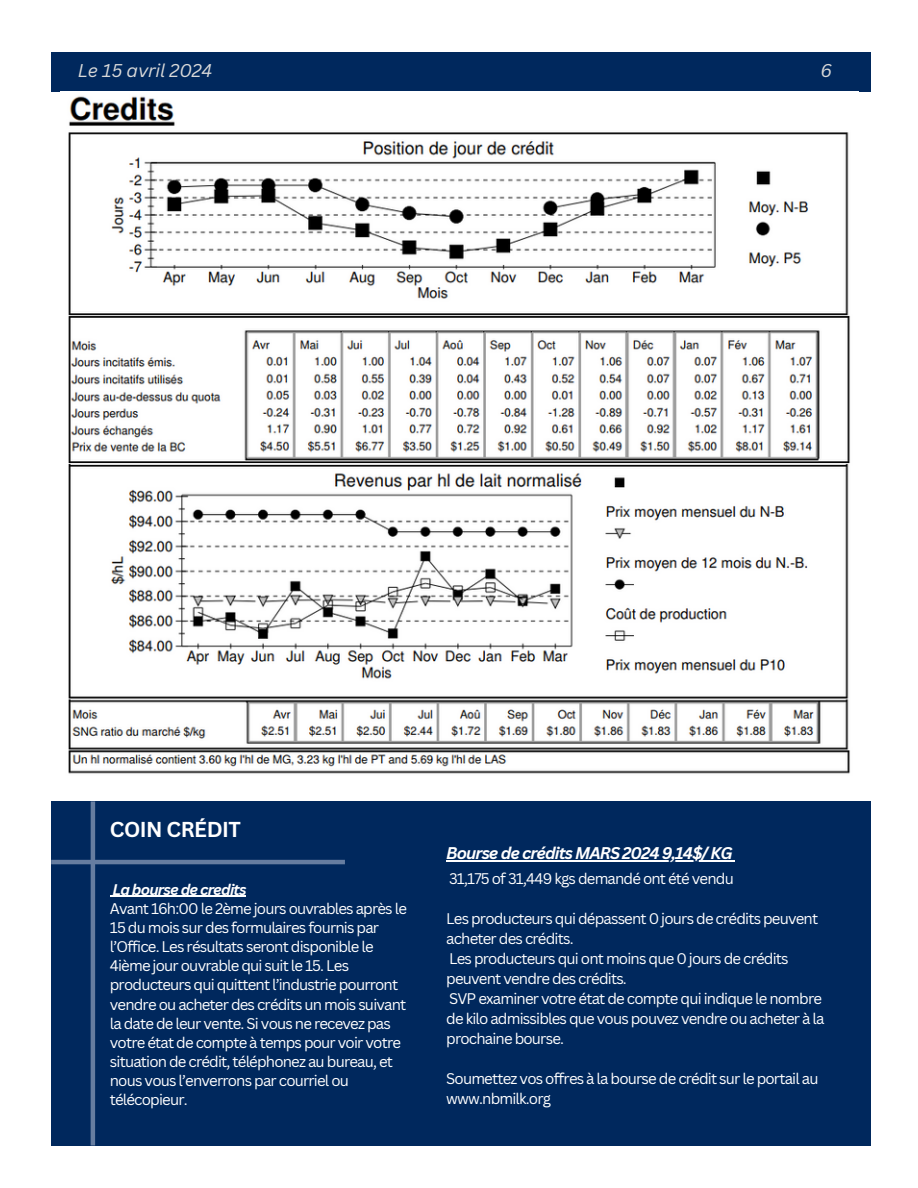
<style>
.page{position:relative;width:918px;height:1188px;background:#fff}
.page>*{position:absolute;margin:0;border:0;box-sizing:border-box;transform-origin:0 0}
.t1{font:700 21px "Canva Sans";letter-spacing:-.025em;color:#fff}
.t2{font:italic 18px "Canva Sans";letter-spacing:-.005em;color:#d9d9d9}
.t3{font:italic 700 16.5px "Canva Sans";letter-spacing:-.055em;color:#fff}
.t4{font:15px/19.2px "Canva Sans";letter-spacing:-.055em;color:#fff}
.t5{font:italic 700 15px "Canva Sans";letter-spacing:-.055em;color:#fff}
</style>
<div class="page">
<div style="left:51px;top:52px;width:820px;height:40px;background:#00285d"></div>
<div style="left:51px;top:801px;width:820px;height:344px;background:#00285d"></div>
<hr style="left:51px;top:860px;width:294px;height:4px;background:#667da0">
<hr style="left:91px;top:801px;width:4px;height:344px;background:#667da0">
<img style="left:68px;top:96px;width:782px;height:678px">
<hr style="left:446px;top:860px;width:286px;height:2px;background:#fff">
<hr style="left:113px;top:896px;width:133px;height:1px;background:#fff">
<p class="t2" style="left:78px;top:57px;width:136px">Le 15 avril 2024</p>
<p class="t2" style="left:820px;top:57px;width:13px">6</p>
<h1 class="t1" style="left:110px;top:815px;width:133px">COIN CRÉDIT</h1>
<p class="t5" style="left:113px;top:879px;width:135px">La bourse de credits</p>
<p class="t4" style="left:110px;top:898px;width:299px">Avant 16h:00 le 2ème jours ouvrables après le 15 du mois sur des formulaires fournis par l’Office. Les résultats seront disponible le 4ième jour ouvrable qui suit le 15. Les producteurs qui quittent l’industrie pourront vendre ou acheter des crédits un mois suivant la date de leur vente. Si vous ne recevez pas votre état de compte à temps pour voir votre situation de crédit, téléphonez au bureau, et nous vous l’enverrons par courriel ou télécopieur.</p>
<p class="t3" style="left:446px;top:841px;width:288px">Bourse de crédits MARS 2024 9,14$/ KG</p>
<p class="t4" style="left:449px;top:868px;width:286px">31,175 of 31,449 kgs demandé ont été vendu</p>
<p class="t4" style="left:446px;top:908px;width:380px;line-height:20px">Les producteurs qui dépassent 0 jours de crédits peuvent acheter des crédits.<br>Les producteurs qui ont moins que 0 jours de crédits peuvent vendre des crédits.<br>SVP examiner votre état de compte qui indique le nombre de kilo admissibles que vous pouvez vendre ou acheter à la prochaine bourse.</p>
<p class="t4" style="left:446px;top:1068px;width:374px;line-height:20px">Soumettez vos offres à la bourse de crédit sur le portail au www.nbmilk.org</p>
</div>
